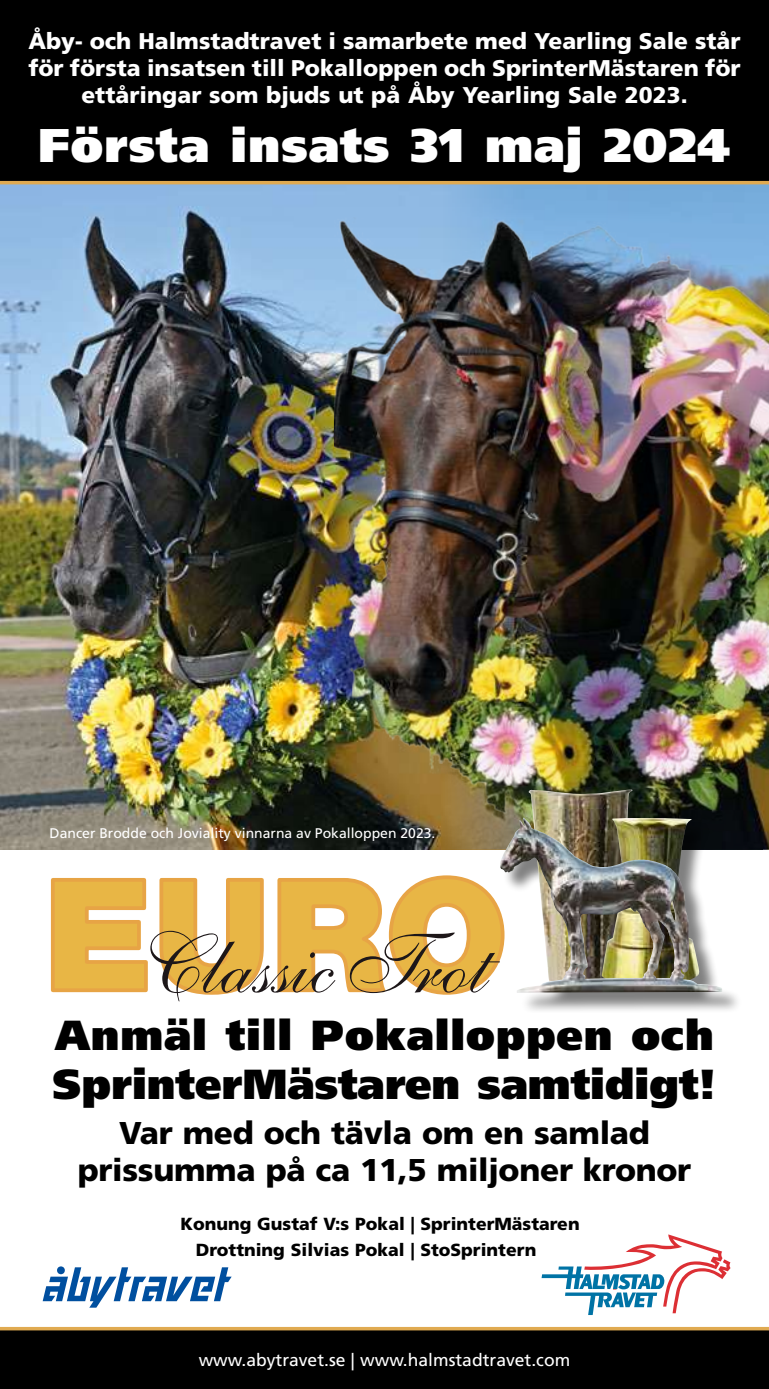
<style>
.page{position:relative;width:769px;height:1389px;background:#fff}
.page>*{position:absolute;margin:0;border:0;box-sizing:border-box;transform-origin:0 0}
.t1{font:900 47.25px "Frutiger LT Std";letter-spacing:.02em;color:#fff}
.t2{font:900 42px/49px "Frutiger LT Std";color:#000}
.t3{font:900 31.5px/36.8px "Frutiger LT Std";letter-spacing:-.01em;color:#000;text-align:center}
.t4{font:900 22.75px/27.3px "Frutiger LT Std";color:#fff;text-align:center}
.t5{font:900 17.5px "Frutiger LT Std";color:#000}
.t6{font:17.5px "Frutiger LT Std";color:#fff}
.t7{font:14px "Frutiger LT Std";color:#fff}
</style>
<div class="page">
<img style="left:0;top:184px;width:420px;height:666px">
<svg style="left:541px;top:1234px;width:189px;height:81px"></svg>
<div style="left:0;top:1327px;width:769px;height:62px;background:#000"></div>
<div style="left:0;top:0;width:769px;height:184px;background:#000"></div>
<svg style="left:43px;top:1266px;width:189px;height:42px"></svg>
<svg style="left:51px;top:875px;width:448px;height:126px"></svg>
<img style="left:334px;top:217px;width:435px;height:633px">
<div style="left:503px;top:792px;width:240px;height:222px;background:#000;opacity:.5"></div>
<img style="left:528px;top:790px;width:105px;height:28px">
<img style="left:499px;top:818px;width:223px;height:175px">
<p class="t4" style="left:28px;top:27px;width:714px">Åby- och Halmstadtravet i samarbete med Yearling Sale står för första insatsen till Pokalloppen och SprinterMästaren för ettåringar som bjuds ut på Åby Yearling Sale 2023.</p>
<h1 class="t1" style="left:38px;top:117px;width:694px">Första insats 31 maj 2024</h1>
<p class="t7" style="left:50px;top:825px;width:387px">Dancer Brodde och Joviality vinnarna av Pokalloppen 2023.</p>
<h2 class="t2" style="left:53px;top:1011px;width:665px">Anmäl till Pokalloppen och<br>SprinterMästaren samtidigt!</h2>
<h3 class="t3" style="left:78px;top:1115px;width:615px">Var med och tävla om en samlad prissumma på ca 11,5 miljoner kronor</h3>
<p class="t5" style="left:180px;top:1213px;width:401px">Konung Gustaf V:s Pokal | SprinterMästaren</p>
<p class="t5" style="left:196px;top:1239px;width:342px">Drottning Silvias Pokal | StoSprintern</p>
<p class="t6" style="left:199px;top:1349px;width:373px">www.abytravet.se | www.halmstadtravet.com</p>
</div>
